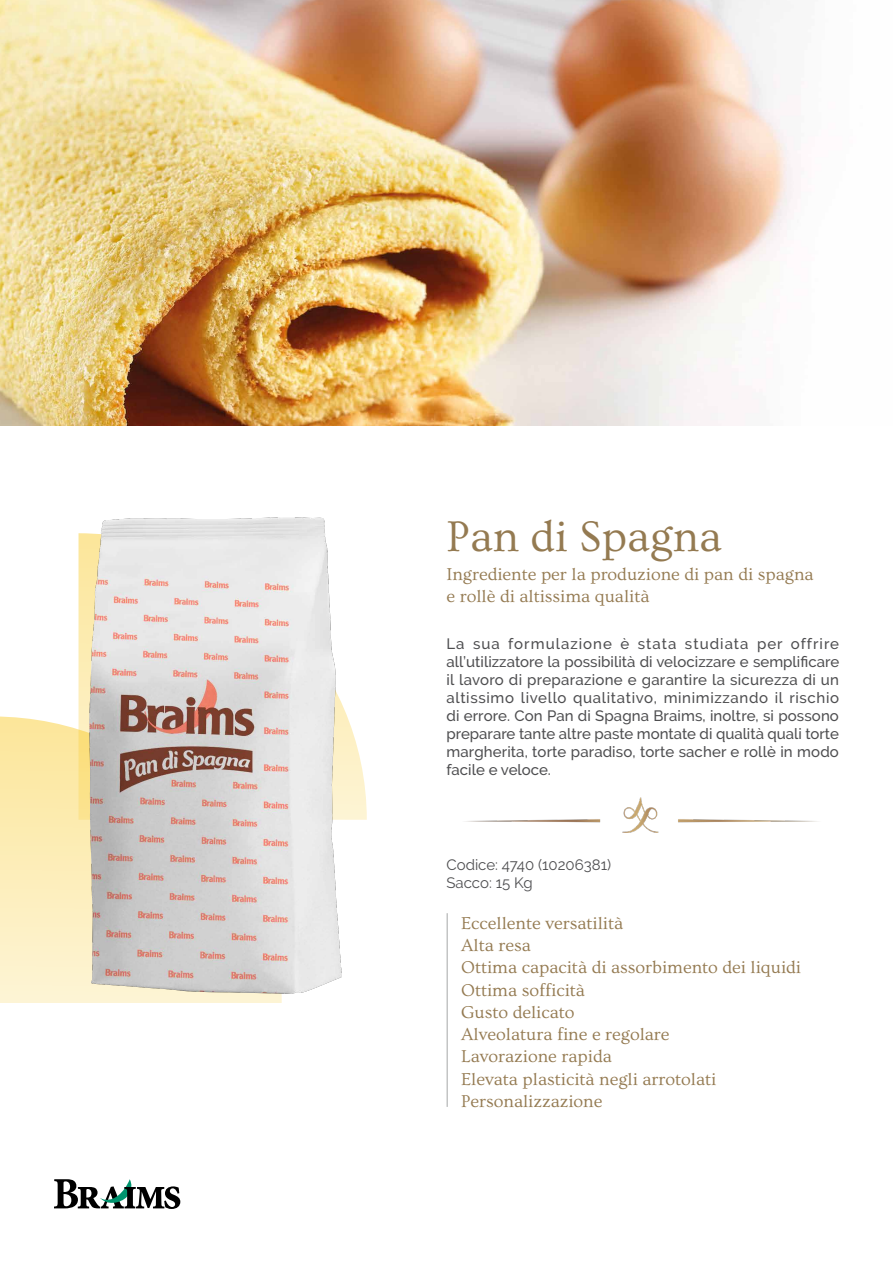
<style>
.page{position:relative;width:893px;height:1263px;background:#fff}
.page>*{position:absolute;margin:0;border:0;box-sizing:border-box;transform-origin:0 0}
.t1{font:45px "Ovo";color:#947a51}
.t2{font:18px/22.2px "Ovo";color:#947a51}
.t3{font:500 15px/18px "Raleway";letter-spacing:.01em;color:#4e4e50;text-align:justify}
.t4{font:15px/18px "Raleway";color:#4e4e50}
</style>
<div class="page">
<svg style="left:0;top:716px;width:282px;height:287px;background:#fceebb"></svg>
<svg style="left:79px;top:533px;width:288px;height:287px"></svg>
<svg style="left:54px;top:1179px;width:126px;height:30px"></svg>
<img style="left:0;top:0;width:794px;height:425px">
<hr style="left:446px;top:913px;width:2px;height:194px;background:#c3c4c4">
<img style="left:89px;top:517px;width:252px;height:476px">
<img style="left:465px;top:797px;width:353px;height:36px">
<h1 class="t1" style="left:446px;top:512px;width:277px">Pan di Spagna</h1>
<p class="t2" style="left:446px;top:564px;width:369px;line-height:21.6px">Ingrediente per la produzione di pan di spagna e rollè di altissima qualità</p>
<p class="t3" style="left:446px;top:635px;width:394px">La sua formulazione è stata studiata per offrire all’utilizzatore la possibilità di velocizzare e semplificare il lavoro di preparazione e garantire la sicurezza di un altissimo livello qualitativo, minimizzando il rischio di errore. Con Pan di Spagna Braims, inoltre, si possono preparare tante altre paste montate di qualità quali torte margherita, torte paradiso, torte sacher e rollè in modo facile e veloce.</p>
<p class="t4" style="left:446px;top:855px;width:166px">Codice: 4740 (10206381)<br>Sacco: 15 Kg</p>
<p class="t2" style="left:461px;top:912px;width:341px">Eccellente versatilità<br>Alta resa<br>Ottima capacità di assorbimento dei liquidi<br>Ottima sofficità<br>Gusto delicato<br>Alveolatura fine e regolare<br>Lavorazione rapida<br>Elevata plasticità negli arrotolati<br>Personalizzazione</p>
</div>
